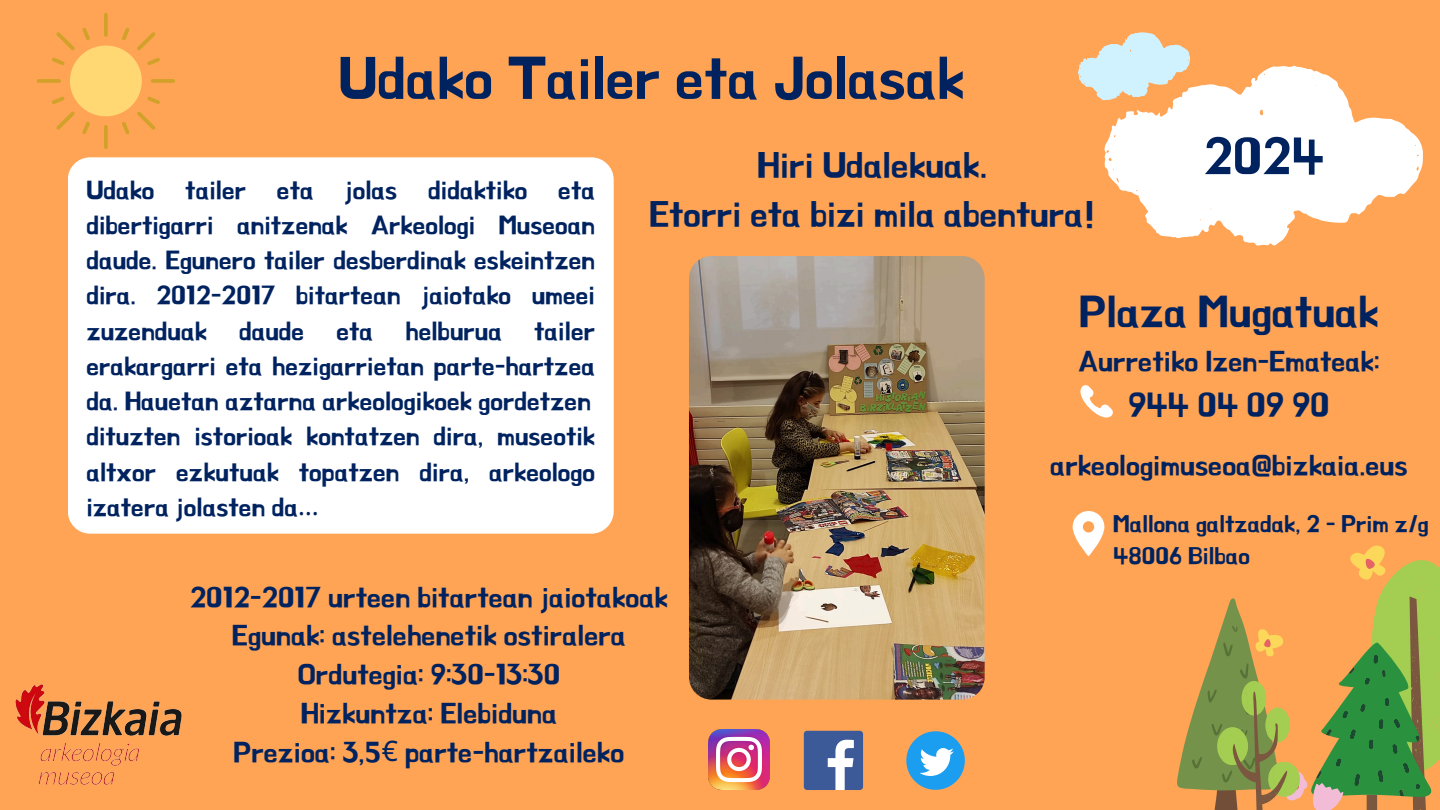
<style>
.page{position:relative;width:1440px;height:810px;background:#ffa455}
.page>*{position:absolute;margin:0;border:0;box-sizing:border-box;transform-origin:0 0}
.t1{font:58px "BMHANNA";color:#002360}
.t2{font:50.5px "BMHANNA";color:#002360}
.t3{font:43.3px "BMHANNA";color:#002360}
.t4{font:35.3px/48.8px "BMHANNA";color:#002360;text-align:center}
.t5{font:33.3px "BMHANNA";color:#002360}
.t6{font:28.3px/38.7px "BMHANNA";color:#002360;text-align:center}
.t7{font:25.7px/35.2px "BMHANNA";color:#002360;text-align:justify}
.t8{font:23.4px "BMHANNA";color:#002360}
.s1{font-family:"Noto Sans Gurmukhi"}
.s2{font-family:"Noto Sans"}
</style>
<div class="page">
<div style="left:68px;top:157px;width:546px;height:377px;background:#fff;border-radius:22px"></div>
<img style="left:689px;top:256px;width:296px;height:444px;border-radius:22px">
<svg style="left:1080px;top:385px;width:33px;height:33px"></svg>
<svg style="left:1073px;top:511px;width:31px;height:45px"></svg>
<svg style="left:1177px;top:545px;width:263px;height:265px"></svg>
<img style="left:709px;top:729px;width:61px;height:61px">
<div style="left:804px;top:731px;width:59px;height:59px;background:#3d5a98;border-radius:3px"></div>
<svg style="left:828px;top:740px;width:26px;height:50px"></svg>
<svg style="left:906px;top:731px;width:59px;height:59px"></svg>
<img style="left:15px;top:684px;width:167px;height:101px">
<svg style="left:37px;top:13px;width:138px;height:136px"></svg>
<svg style="left:1104px;top:66px;width:319px;height:180px;fill:#fff"></svg>
<svg style="left:1078px;top:32px;width:118px;height:75px"></svg>
<h4 class="t1" style="left:339px;top:50px;width:627px">Udako Tailer eta Jolasak</h4>
<h2 class="t7" style="left:86px;top:172px;width:510px">Udako tailer eta jolas didaktiko eta dibertigarri anitzenak Arkeologi Museoan daude. Egunero tailer desberdinak eskeintzen dira. 2012-2017 bitartean jaiotako umeei zuzenduak</h2>
<h2 class="t7" style="left:86px;top:313px;width:510px;text-align:left;text-indent:448px">tailer erakargarri eta hezigarrietan parte-hartzea da. Hauetan aztarna arkeologikoek gordetzen dituzten istorioak kontatzen dira, museotik altxor ezkutuak topatzen dira, arkeologo izatera jolasten da<span class="s1">…</span></h2>
<h2 class="t7" style="left:239px;top:313px;width:67px">daude</h2>
<h2 class="t7" style="left:336px;top:313px;width:38px">eta</h2>
<h2 class="t7" style="left:405px;top:313px;width:98px">helburua</h2>
<p class="t4" style="left:649px;top:141px;width:448px">Hiri Udalekuak.<br>Etorri eta bizi mila abentura!</p>
<p class="t2" style="left:1204px;top:131px;width:121px">2024</p>
<p class="t3" style="left:1079px;top:291px;width:301px">Plaza Mugatuak</p>
<p class="t6" style="left:1079px;top:343px;width:303px">Aurretiko Izen-Emateak:</p>
<p class="t5" style="left:1128px;top:388px;width:203px">944 04 09 90</p>
<h4 class="t6" style="left:1050px;top:446px;width:359px">arkeologimuseoa@bizkaia.eus</h4>
<h4 class="t8" style="left:1113px;top:512px;width:317px">Mallona galtzadak, 2 - Prim z/g</h4>
<p class="t8" style="left:1113px;top:544px;width:138px">48006 Bilbao</p>
<h3 class="t6" style="left:190px;top:578px;width:479px">2012-2017 urteen bitartean jaiotakoak<br>Egunak: astelehenetik ostiralera<br>Ordutegia: 9:30-13:30<br>Hizkuntza: Elebiduna<br>Prezioa: 3,5<span class="s2">€</span> parte-hartzaileko</h3>
</div>
